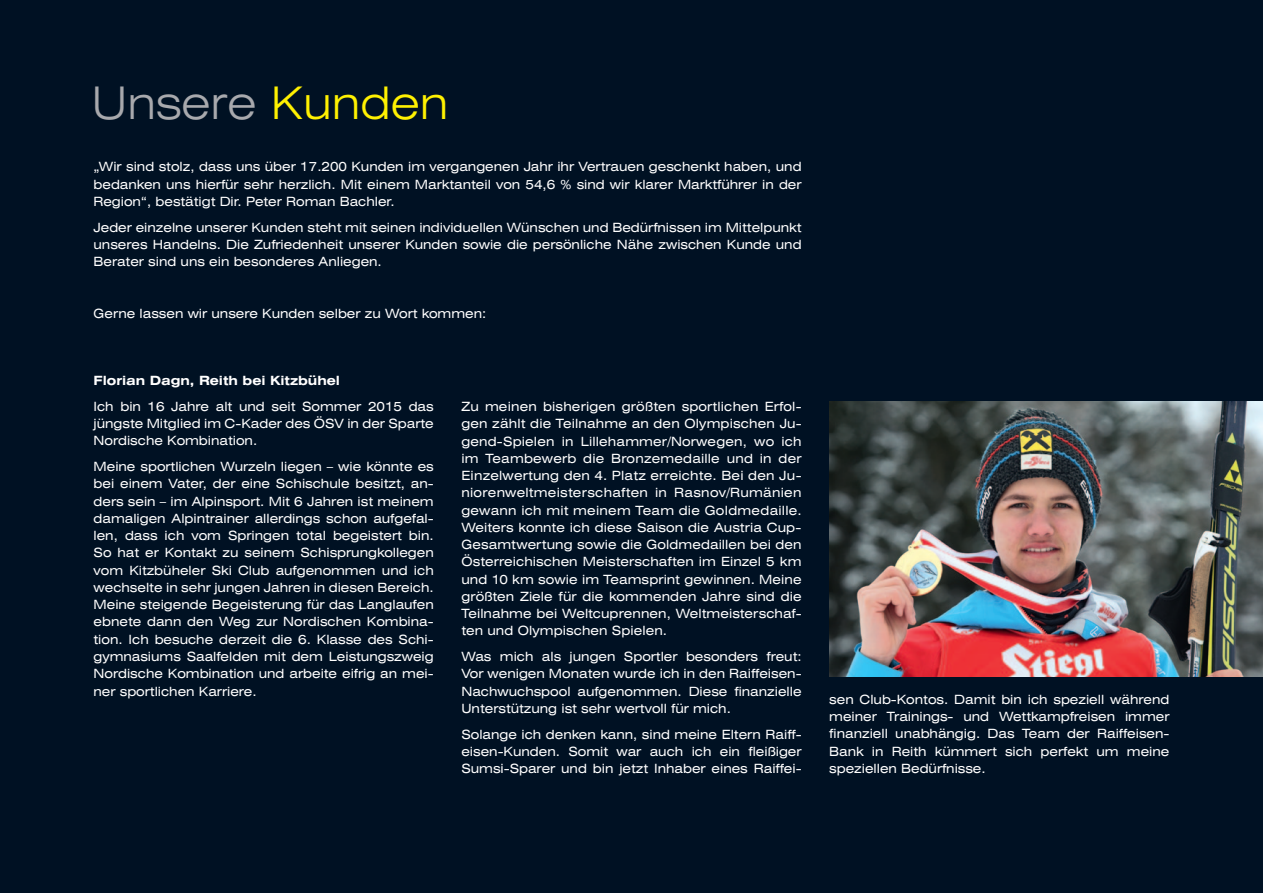
<style>
.page{position:relative;width:1263px;height:893px;background:#001123}
.page>*{position:absolute;margin:0;border:0;box-sizing:border-box;transform-origin:0 0}
.t1{font:300 expanded 45px "Swiss 721 BT";color:#a8a9ad}
.t2{font:expanded 12.75px/17.2px "Swiss 721 BT";color:#fff;text-align:justify}
.t3{font:700 expanded 12.75px "Swiss 721 BT";color:#fff}
.s1{color:#fff101}
</style>
<div class="page">
<img style="left:829px;top:401px;width:434px;height:275px">
<h1 class="t1" style="left:91px;top:77px;width:358px">Unsere <span class="s1">Kunden</span></h1>
<p class="t2" style="left:94px;top:158px;width:709px">„Wir sind stolz, dass uns über 17.200 Kunden im vergangenen Jahr ihr Vertrauen geschenkt haben, und bedanken uns hierfür sehr herzlich. Mit einem Marktanteil von 54,6 % sind wir klarer Marktführer in der Region“, bestätigt Dir. Peter Roman Bachler.</p>
<p class="t2" style="left:94px;top:218px;width:710px">Jeder einzelne unserer Kunden steht mit seinen individuellen Wünschen und Bedürfnissen im Mittelpunkt unseres Handelns. Die Zufriedenheit unserer Kunden sowie die persönliche Nähe zwischen Kunde und Berater sind uns ein besonderes Anliegen.</p>
<p class="t2" style="left:94px;top:304px;width:394px">Gerne lassen wir unsere Kunden selber zu Wort kommen:</p>
<p class="t3" style="left:94px;top:373px;width:248px">Florian Dagn, Reith bei Kitzbühel</p>
<p class="t2" style="left:94px;top:398px;width:342px">Ich bin 16 Jahre alt und seit Sommer 2015 das jüngste Mitglied im C-Kader des ÖSV in der Sparte Nordische Kombination.</p>
<p class="t2" style="left:94px;top:458px;width:342px">Meine sportlichen Wurzeln liegen – wie könnte es bei einem Vater, der eine Schischule besitzt, an&shy;ders sein – im Alpinsport. Mit 6 Jahren ist meinem damaligen Alpintrainer allerdings schon aufgefal&shy;len, dass ich vom Springen total begeistert bin.<br>So hat er Kontakt zu seinem Schisprungkollegen vom Kitzbüheler Ski Club aufgenommen und ich wechselte in sehr jungen Jahren in diesen Bereich.<br>Meine steigende Begeisterung für das Langlaufen ebnete dann den Weg zur Nordischen Kombina&shy;tion. Ich besuche derzeit die 6. Klasse des Schi&shy;gymnasiums Saalfelden mit dem Leistungszweig Nordische Kombination und arbeite eifrig an mei&shy;ner sportlichen Karriere.</p>
<p class="t2" style="left:461px;top:398px;width:342px">Zu meinen bisherigen größten sportlichen Erfol&shy;gen zählt die Teilnahme an den Olympischen Ju&shy;gend-Spielen in Lillehammer/Norwegen, wo ich im Teambewerb die Bronzemedaille und in der Einzelwertung den 4. Platz erreichte. Bei den Ju&shy;niorenweltmeisterschaften in Rasnov/Rumänien gewann ich mit meinem Team die Goldmedaille.<br>Weiters konnte ich diese Saison die Austria Cup-Gesamtwertung sowie die Goldmedaillen bei den Österreichischen Meisterschaften im Einzel 5 km und 10 km sowie im Teamsprint gewinnen. Meine größten Ziele für die kommenden Jahre sind die Teilnahme bei Weltcuprennen, Weltmeisterschaf&shy;ten und Olympischen Spielen.</p>
<p class="t2" style="left:461px;top:648px;width:342px">Was mich als jungen Sportler besonders freut:<br>Vor wenigen Monaten wurde ich in den Raiffeisen-Nachwuchspool aufgenommen. Diese finanzielle Unterstützung ist sehr wertvoll für mich.</p>
<p class="t2" style="left:461px;top:725px;width:342px">Solange ich denken kann, sind meine Eltern Raiff&shy;eisen-Kunden. Somit war auch ich ein fleißiger Sumsi-Sparer und bin jetzt Inhaber eines Raiffei-</p>
<p class="t2" style="left:829px;top:691px;width:342px">sen Club-Kontos. Damit bin ich speziell während meiner Trainings- und Wettkampfreisen immer finanziell unabhängig. Das Team der Raiffeisen-Bank in Reith kümmert sich perfekt um meine speziellen Bedürfnisse.</p>
</div>
